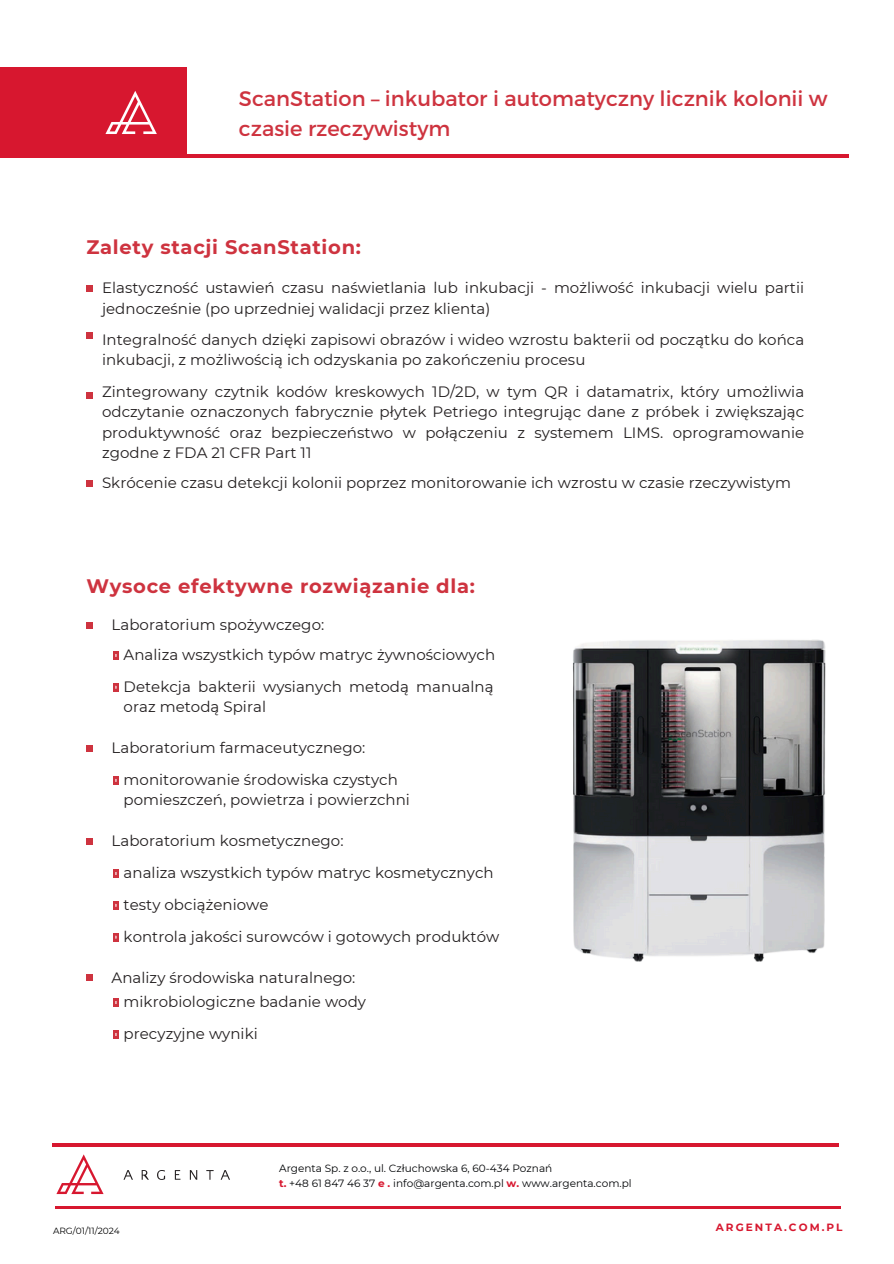
<style>
.page{position:relative;width:894px;height:1264px;background:#fff}
.page>*{position:absolute;margin:0;border:0;box-sizing:border-box;transform-origin:0 0}
.t1{font:21px/30.3px "Montserrat";color:#ce333f}
.t2{font:700 19.5px "Montserrat";letter-spacing:.035em;color:#ce333f}
.t3{font:15px/20.2px "Montserrat";letter-spacing:.005em;color:#231f20}
.t4{font:10.5px/14.7px "Montserrat";color:#000305}
.t5{font:700 10.5px "Montserrat";letter-spacing:.195em;color:#d7172f}
.t6{font:9px "Montserrat";color:#000}
.s1{font-weight:700;color:#d7172f}
</style>
<div class="page">
<hr style="left:53px;top:1143px;width:784px;height:3px;background:#d7172f">
<svg style="left:57px;top:1154px;width:46px;height:39px"></svg>
<svg style="left:124px;top:1170px;width:9px;height:9px"></svg>
<svg style="left:142px;top:1170px;width:7px;height:9px"></svg>
<svg style="left:157px;top:1170px;width:8px;height:9px"></svg>
<svg style="left:175px;top:1170px;width:5px;height:9px"></svg>
<svg style="left:190px;top:1170px;width:7px;height:9px"></svg>
<svg style="left:206px;top:1170px;width:7px;height:9px"></svg>
<svg style="left:221px;top:1170px;width:9px;height:9px"></svg>
<hr style="left:56px;top:1206px;width:784px;height:2px;background:#d7172f">
<div style="left:86px;top:285px;width:7px;height:7px;background:#ce333f"></div>
<div style="left:86px;top:332px;width:7px;height:7px;background:#ce333f"></div>
<div style="left:86px;top:392px;width:7px;height:7px;background:#ce333f"></div>
<div style="left:0;top:67px;width:186px;height:91px;background:#d7172f"></div>
<hr style="left:102px;top:155px;width:746px;height:3px;background:#d7172f">
<svg style="left:105px;top:91px;width:52px;height:43px"></svg>
<img style="left:573px;top:639px;width:253px;height:323px">
<div style="left:86px;top:480px;width:7px;height:7px;background:#ce333f"></div>
<div style="left:86px;top:622px;width:7px;height:6px;background:#ce333f"></div>
<svg style="left:113px;top:651px;width:6px;height:8px"></svg>
<svg style="left:113px;top:683px;width:6px;height:8px"></svg>
<div style="left:86px;top:837px;width:7px;height:7px;background:#ce333f"></div>
<svg style="left:113px;top:869px;width:6px;height:8px"></svg>
<svg style="left:113px;top:901px;width:6px;height:8px"></svg>
<svg style="left:113px;top:933px;width:6px;height:8px"></svg>
<div style="left:86px;top:744px;width:7px;height:7px;background:#ce333f"></div>
<svg style="left:113px;top:776px;width:6px;height:8px"></svg>
<div style="left:86px;top:974px;width:7px;height:7px;background:#ce333f"></div>
<svg style="left:113px;top:998px;width:6px;height:8px"></svg>
<svg style="left:113px;top:1030px;width:6px;height:8px"></svg>
<p class="t1" style="left:239px;top:82px;width:590px">ScanStation – inkubator i automatyczny licznik kolonii w czasie rzeczywistym</p>
<p class="t2" style="left:86px;top:235px;width:276px">Zalety stacji ScanStation:</p>
<h1 class="t3" style="left:102px;top:278px;width:703px">Elastyczność ustawień czasu naświetlania lub inkubacji - możliwość inkubacji wielu partii jednocześnie (po uprzedniej walidacji przez klienta)</h1>
<p class="t3" style="left:102px;top:329px;width:703px">Integralność danych dzięki zapisowi obrazów i wideo wzrostu bakterii od początku do końca inkubacji, z możliwością ich odzyskania po zakończeniu procesu</p>
<p class="t3" style="left:102px;top:382px;width:703px;text-align:justify">Zintegrowany czytnik kodów kreskowych 1D/2D, w tym QR i datamatrix, który umożliwia odczytanie oznaczonych fabrycznie płytek Petriego integrując dane z próbek i zwiększając produktywność oraz bezpieczeństwo w połączeniu z systemem LIMS. oprogramowanie zgodne z FDA 21 CFR Part 11</p>
<p class="t3" style="left:102px;top:472px;width:690px">Skrócenie czasu detekcji kolonii poprzez monitorowanie ich wzrostu w czasie rzeczywistym</p>
<p class="t2" style="left:86px;top:574px;width:390px">Wysoce efektywne rozwiązanie dla:</p>
<p class="t3" style="left:111px;top:614px;width:214px">Laboratorium spożywczego:</p>
<h3 class="t3" style="left:124px;top:644px;width:373px">Analiza wszystkich typów matryc żywnościowych</h3>
<p class="t3" style="left:124px;top:676px;width:371px">Detekcja bakterii wysianych metodą manualną oraz metodą Spiral</p>
<p class="t3" style="left:111px;top:737px;width:255px">Laboratorium farmaceutycznego:</p>
<p class="t3" style="left:124px;top:769px;width:276px">monitorowanie środowiska czystych</p>
<p class="t3" style="left:124px;top:789px;width:288px">pomieszczeń, powietrza i powierzchni</p>
<p class="t3" style="left:111px;top:830px;width:233px">Laboratorium kosmetycznego:</p>
<p class="t3" style="left:124px;top:862px;width:371px">analiza wszystkich typów matryc kosmetycznych</p>
<p class="t3" style="left:124px;top:894px;width:146px">testy obciążeniowe</p>
<p class="t3" style="left:124px;top:926px;width:377px">kontrola jakości surowców i gotowych produktów</p>
<h5 class="t3" style="left:111px;top:967px;width:245px">Analizy środowiska naturalnego:</h5>
<p class="t3" style="left:124px;top:991px;width:244px">mikrobiologiczne badanie wody</p>
<h4 class="t3" style="left:124px;top:1023px;width:136px">precyzyjne wyniki</h4>
<p class="t6" style="left:53px;top:1224px;width:68px">ARG/01/11/2024</p>
<p class="t4" style="left:279px;top:1160px;width:354px">Argenta Sp. z o.o., ul. Człuchowska 6, 60-434 Poznań<br><span class="s1">t.</span> +48 61 847 46 37 <span class="s1">e .</span> info@argenta.com.pl <span class="s1">w.</span> www.argenta.com.pl</p>
<h1 class="t5" style="left:715px;top:1220px;width:128px">ARGENTA.COM.PL</h1>
</div>
